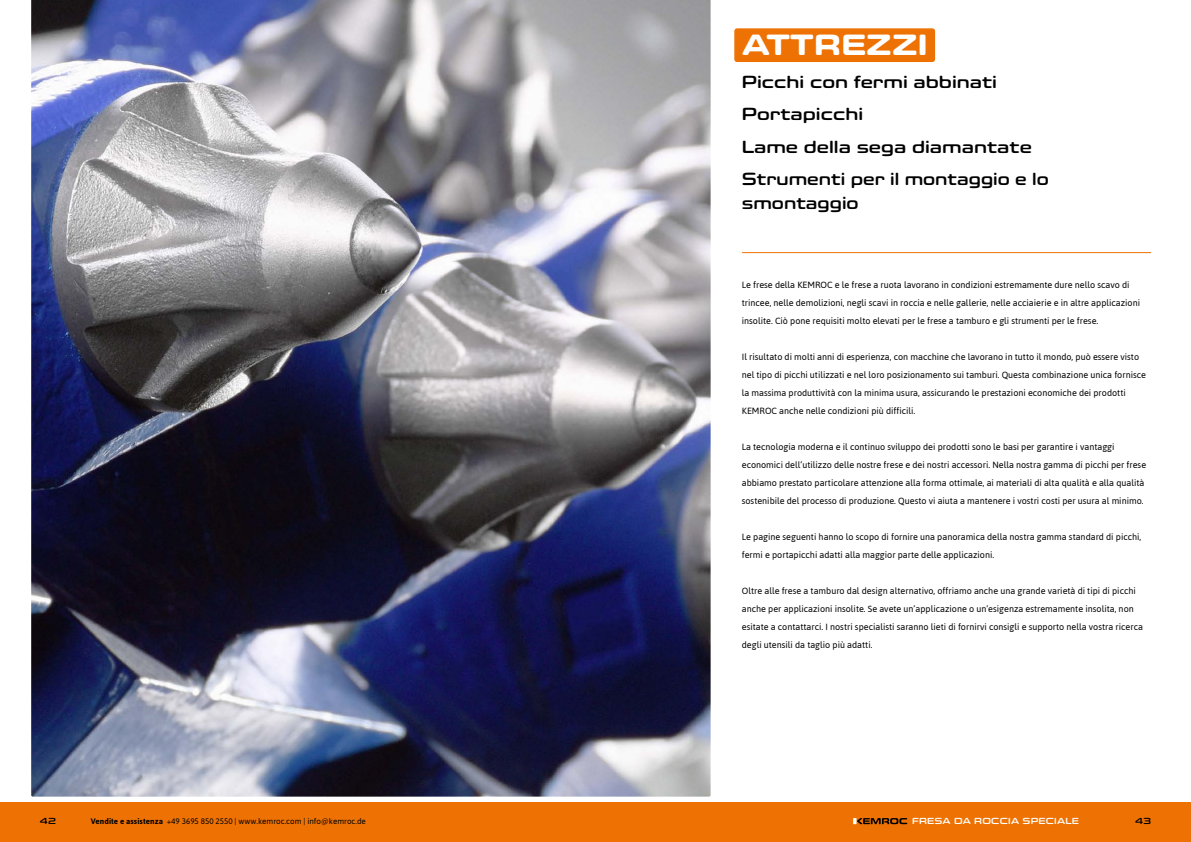
<style>
.page{position:relative;width:1191px;height:842px;background:#fff}
.page>*{position:absolute;margin:0;border:0;box-sizing:border-box;transform-origin:0 0}
.t1{font:700 30px "Eurostile Candy LT Pro";letter-spacing:.01em;color:#fff;scale:.95 1}
.t2{font:600 18px/32.5px "Eurostile Candy LT Pro";color:#000;scale:.95 1}
.t3{font:600 18px "Eurostile Candy LT Pro";color:#000;scale:.9 1}
.t4{font:9px/18px "Asap";color:#000}
.t5{font:600 9px "Eurostile Candy LT Pro";letter-spacing:.025em;color:#fff;scale:.95 1}
.t6{font:600 9px "Eurostile Candy LT Pro";color:#000}
.t7{font:8px "Asap";color:#000}
.s1{font-weight:700}
</style>
<div class="page">
<div style="left:0;top:802px;width:1191px;height:40px;background:#ee7203"></div>
<svg style="left:853px;top:818px;width:55px;height:6px"></svg>
<div style="left:734px;top:28px;width:201px;height:34px;background:#ee7203;border-radius:3px"></div>
<hr style="left:742px;top:252px;width:408px;height:1px;background:#ee7203">
<img style="left:31px;top:0;width:679px;height:797px">
<h1 class="t1" style="left:742px;top:28px;width:197px">ATTREZZI</h1>
<h2 class="t2" style="left:742px;top:65px;width:325px">Picchi con fermi abbinati<br>Portapicchi<br>Lame della sega diamantate<br>Strumenti per il montaggio e lo</h2>
<h2 class="t3" style="left:742px;top:193px;width:131px">smontaggio</h2>
<p class="t4" style="left:742px;top:275px;width:400px">Le frese della KEMROC e le frese a ruota lavorano in condizioni estremamente dure nello scavo di trincee, nelle demolizioni, negli scavi in roccia e nelle gallerie, nelle acciaierie e in altre applicazioni insolite. Ciò pone requisiti molto elevati per le frese a tamburo e gli strumenti per le frese.</p>
<p class="t4" style="left:742px;top:347px;width:406px">Il risultato di molti anni di esperienza, con macchine che lavorano in tutto il mondo, può essere visto nel tipo di picchi utilizzati e nel loro posizionamento sui tamburi. Questa combinazione unica fornisce la massima produttività con la minima usura, assicurando le prestazioni economiche dei prodotti KEMROC anche nelle condizioni più difficili.</p>
<p class="t4" style="left:742px;top:437px;width:406px">La tecnologia moderna e il continuo sviluppo dei prodotti sono le basi per garantire i vantaggi economici dell’utilizzo delle nostre frese e dei nostri accessori. Nella nostra gamma di picchi per frese abbiamo prestato particolare attenzione alla forma ottimale, ai materiali di alta qualità e alla qualità sostenibile del processo di produzione. Questo vi aiuta a mantenere i vostri costi per usura al minimo.</p>
<p class="t4" style="left:742px;top:527px;width:401px">Le pagine seguenti hanno lo scopo di fornire una panoramica della nostra gamma standard di picchi, fermi e portapicchi adatti alla maggior parte delle applicazioni.</p>
<p class="t4" style="left:742px;top:581px;width:403px">Oltre alle frese a tamburo dal design alternativo, offriamo anche una grande varietà di tipi di picchi anche per applicazioni insolite. Se avete un’applicazione o un’esigenza estremamente insolita, non esitate a contattarci. I nostri specialisti saranno lieti di fornirvi consigli e supporto nella vostra ricerca degli utensili da taglio più adatti.</p>
<p class="t6" style="left:40px;top:816px;width:18px">42</p>
<p class="t7" style="left:91px;top:816px;width:277px"><span class="s1">Vendite e assistenza</span> +49 3695 850 2550 | www.kemroc.com | info@kemroc.de</p>
<p class="t5" style="left:912px;top:816px;width:177px">FRESA DA ROCCIA SPECIALE</p>
<p class="t6" style="left:1135px;top:816px;width:18px">43</p>
</div>
